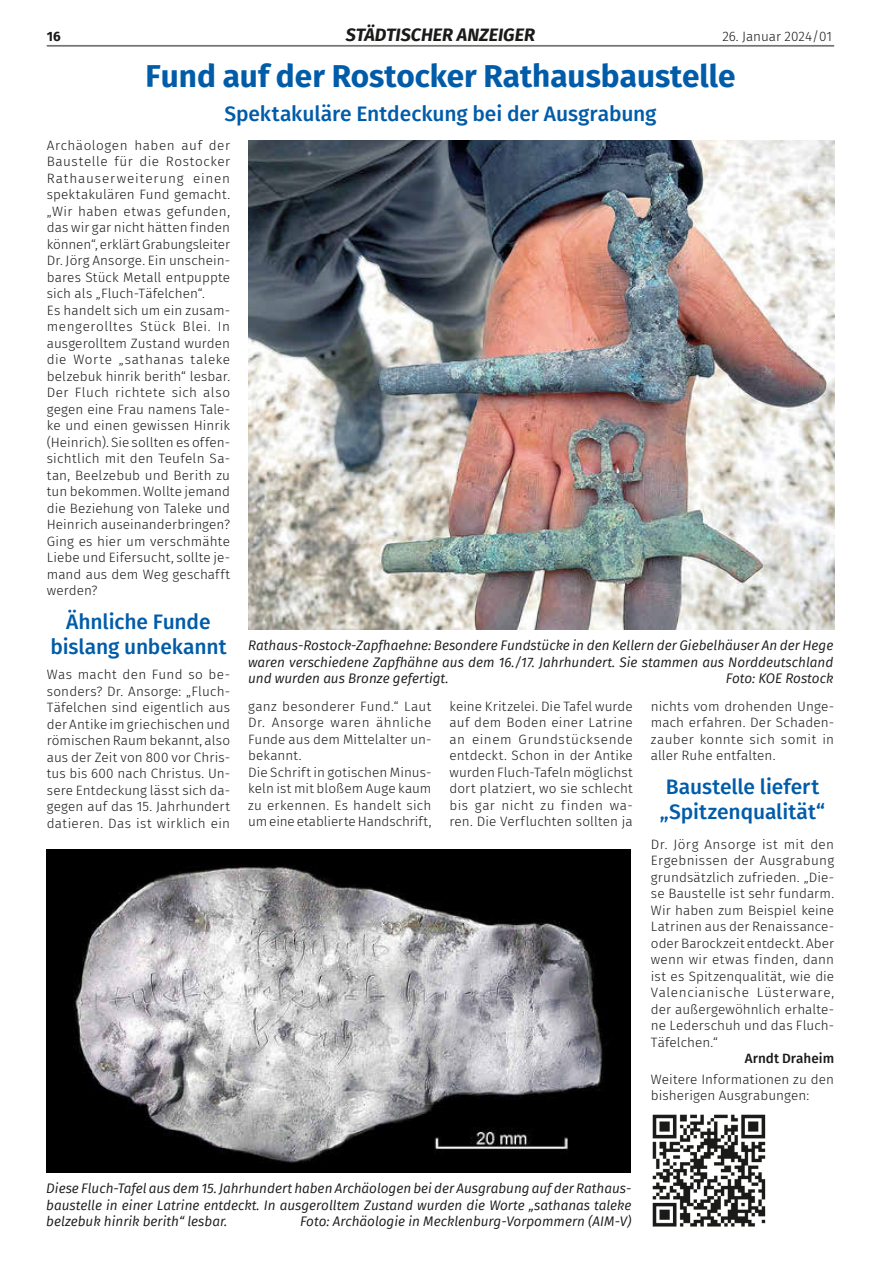
<style>
.page{position:relative;width:881px;height:1263px;background:#fff}
.page>*{position:absolute;margin:0;border:0;box-sizing:border-box;transform-origin:0 0}
.t1{font:700 31.5px "Fira Sans";color:#005ca9}
.t2{font:500 21px/25.2px "Fira Sans";letter-spacing:-.005em;color:#005ca9;text-align:center}
.t3{font:italic 700 18px "Fira Sans";color:#1a1a18}
.t4{font:300 13.5px/16.5px "Fira Sans";letter-spacing:.01em;color:#1a1a18;text-align:justify}
.t5{font:italic 13.5px/16.5px "Fira Sans";color:#1a1a18;text-align:justify}
.t6{font:500 13.5px "Fira Sans";color:#1a1a18}
.t7{font:700 13.5px "Fira Sans";color:#1a1a18}
</style>
<div class="page">
<hr style="left:47px;top:45px;width:786px;height:1px;background:#6f6f6e">
<hr style="left:47px;top:46px;width:786px;height:1px;background:#6f6f6e">
<img style="left:652px;top:1114px;width:114px;height:113px">
<img style="left:46px;top:849px;width:584px;height:323px">
<img style="left:248px;top:140px;width:585px;height:489px">
<p class="t7" style="left:47px;top:25px;width:15px">16</p>
<h3 class="t3" style="left:346px;top:20px;width:190px">STÄDTISCHER ANZEIGER</h3>
<p class="t4" style="left:722px;top:28px;width:111px">26. Januar 2024/01</p>
<h1 class="t1" style="left:145px;top:49px;width:591px">Fund auf der Rostocker Rathausbaustelle</h1>
<h2 class="t2" style="left:224px;top:100px;width:433px">Spektakuläre Entdeckung bei der Ausgrabung</h2>
<p class="t4" style="left:47px;top:137px;width:185px;text-align:left">Archäologen haben auf der<br>Baustelle für die Rostocker<br>Rathauserweiterung einen spektakulären Fund gemacht. „Wir haben etwas gefunden, das wir gar nicht hätten finden können“, erklärt Grabungsleiter<br>Dr. Jörg Ansorge. Ein unschein&shy;bares Stück Metall entpuppte sich als „Fluch-Täfelchen“.<br>Es handelt sich um ein zusam&shy;mengerolltes Stück Blei. In ausgerolltem Zustand wurden die Worte „sathanas taleke belzebuk hinrik berith“ lesbar.<br>Der Fluch richtete sich also gegen eine Frau namens Tale&shy;ke und einen gewissen Hinrik (Heinrich). Sie sollten es offen&shy;sichtlich mit den Teufeln Sa&shy;tan, Beelzebub und Berith zu tun bekommen. Wollte jemand die Beziehung von Taleke und<br>Heinrich auseinanderbringen?<br>Ging es hier um verschmähte<br>Liebe und Eifersucht, sollte je&shy;mand aus dem Weg geschafft werden?</p>
<h2 class="t2" style="left:50px;top:608px;width:178px">Ähnliche Funde bislang unbekannt</h2>
<p class="t4" style="left:47px;top:666px;width:185px">Was macht den Fund so be&shy;sonders? Dr. Ansorge: „Fluch-Täfelchen sind eigentlich aus der Antike im griechischen und römischen Raum bekannt, also aus der Zeit von 800 vor Chris&shy;tus bis 600 nach Christus. Un&shy;sere Entdeckung lässt sich da&shy;gegen auf das 15. Jahrhundert datieren. Das ist wirklich ein</p>
<p class="t5" style="left:248px;top:637px;width:586px">Rathaus-Rostock-Zapfhaehne: Besondere Fundstücke in den Kellern der Giebelhäuser An der Hege waren verschiedene Zapfhähne aus dem 16./17. Jahrhundert. Sie stammen aus Norddeutschland und wurden aus Bronze gefertigt.</p>
<p class="t5" style="left:725px;top:670px;width:109px">Foto: KOE Rostock</p>
<p class="t4" style="left:248px;top:698px;width:185px;text-align:left">ganz besonderer Fund.“ Laut<br>Dr. Ansorge waren ähnliche<br>Funde aus dem Mittelalter un&shy;bekannt.<br>Die Schrift in gotischen Minus&shy;keln ist mit bloßem Auge kaum zu erkennen. Es handelt sich um eine etablierte Handschrift,</p>
<p class="t4" style="left:449px;top:698px;width:185px">keine Kritzelei. Die Tafel wurde auf dem Boden einer Latrine an einem Grundstücksende entdeckt. Schon in der Antike wurden Fluch-Tafeln möglichst dort platziert, wo sie schlecht bis gar nicht zu finden wa&shy;ren. Die Verfluchten sollten ja</p>
<p class="t4" style="left:650px;top:698px;width:185px">nichts vom drohenden Unge&shy;mach erfahren. Der Schaden&shy;zauber konnte sich somit in aller Ruhe entfalten.</p>
<h2 class="t2" style="left:659px;top:773px;width:167px;text-align:left">Baustelle liefert „Spitzenqualität“</h2>
<p class="t4" style="left:650px;top:835px;width:185px">Dr. Jörg Ansorge ist mit den Ergebnissen der Ausgrabung grundsätzlich zufrieden. „Die&shy;se Baustelle ist sehr fundarm.<br>Wir haben zum Beispiel keine Latrinen aus der Renaissance&shy;oder Barockzeit entdeckt. Aber wenn wir etwas finden, dann ist es Spitzenqualität, wie die Valencianische Lüsterware, der außergewöhnlich erhalte&shy;ne Lederschuh und das Fluch-Täfelchen.“</p>
<p class="t6" style="left:744px;top:1047px;width:91px">Arndt Draheim</p>
<p class="t4" style="left:650px;top:1071px;width:185px">Weitere Informationen zu den bisherigen Ausgrabungen:</p>
<p class="t5" style="left:46px;top:1180px;width:586px">Diese Fluch-Tafel aus dem 15. Jahrhundert haben Archäologen bei der Ausgrabung auf der Rathaus&shy;baustelle in einer Latrine entdeckt. In ausgerolltem Zustand wurden die Worte „sathanas taleke belzebuk hinrik berith“ lesbar.</p>
<p class="t5" style="left:300px;top:1213px;width:333px">Foto: Archäologie in Mecklenburg-Vorpommern (AIM-V)</p>
</div>
